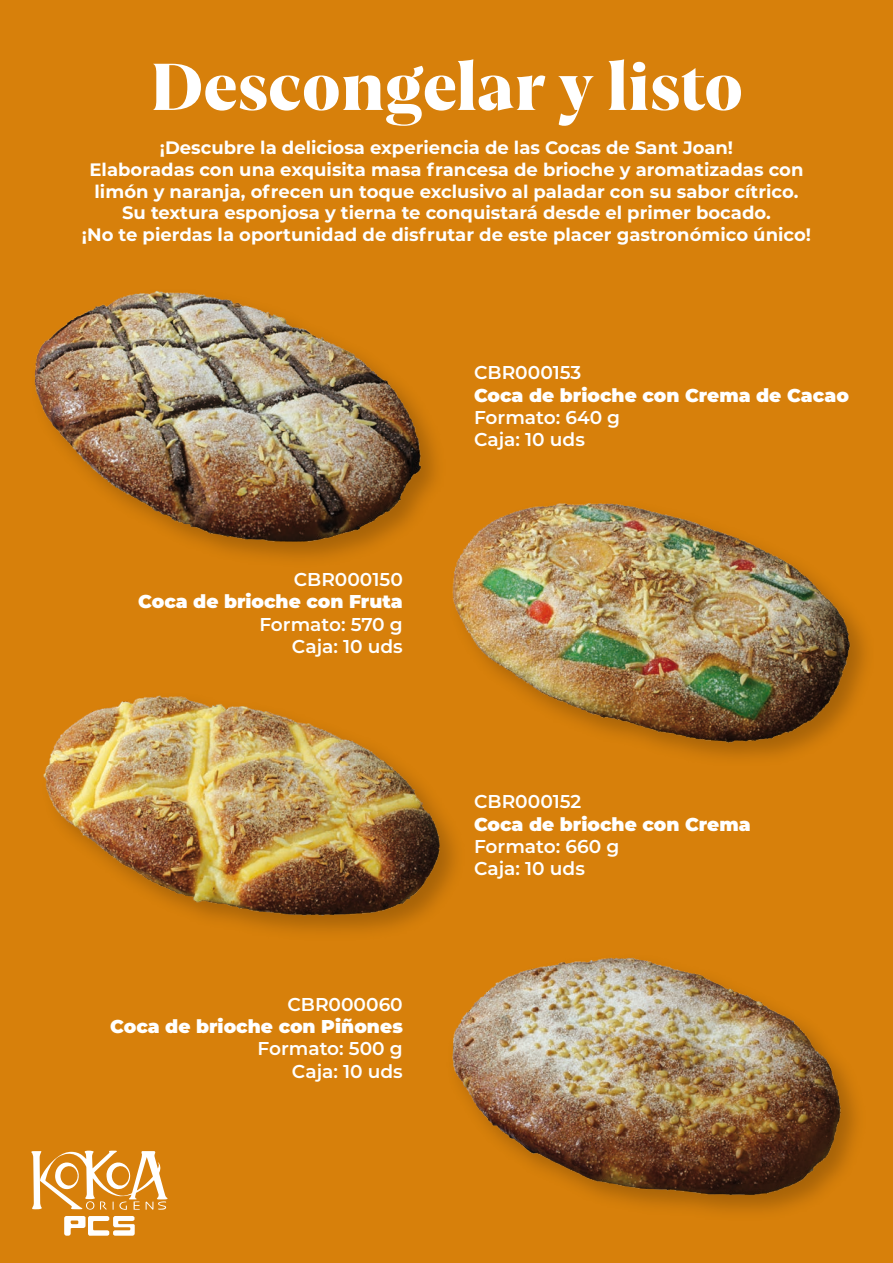
<style>
.page{position:relative;width:893px;height:1263px;background:#d7800b}
.page>*{position:absolute;margin:0;border:0;box-sizing:border-box;transform-origin:0 0}
.t1{font:900 63.3px "Joane";color:#fff}
.t2{font:600 18.6px/22.4px "Montserrat";color:#fff}
.t3{font:900 18.6px "Montserrat";color:#fff}
.t4{font:700 18px/21.6px "Montserrat";color:#fff;text-align:center}
</style>
<div class="page">
<svg style="left:31px;top:1151px;width:137px;height:59px"></svg>
<svg style="left:64px;top:1216px;width:71px;height:20px"></svg>
<img style="left:34px;top:291px;width:402px;height:264px">
<img style="left:43px;top:695px;width:402px;height:242px">
<img style="left:452px;top:958px;width:405px;height:251px">
<img style="left:429px;top:470px;width:437px;height:296px">
<h1 class="t1" style="left:150px;top:41px;width:595px">Descongelar y listo</h1>
<p class="t4" style="left:82px;top:136px;width:731px">¡Descubre la deliciosa experiencia de las Cocas de Sant Joan!<br>Elaboradas con una exquisita masa francesa de brioche y aromatizadas con limón y naranja, ofrecen un toque exclusivo al paladar con su sabor cítrico.<br>Su textura esponjosa y tierna te conquistará desde el primer bocado.<br>¡No te pierdas la oportunidad de disfrutar de este placer gastronómico único!</p>
<p class="t2" style="left:294px;top:567px;width:111px">CBR000150</p>
<p class="t3" style="left:138px;top:588px;width:266px">Coca de brioche con Fruta</p>
<p class="t2" style="left:259px;top:612px;width:145px;text-align:right">Formato: 570 g<br>Caja: 10 uds</p>
<p class="t2" style="left:287px;top:992px;width:117px">CBR000060</p>
<p class="t3" style="left:110px;top:1012px;width:294px">Coca de brioche con Piñones</p>
<p class="t2" style="left:258px;top:1037px;width:147px;text-align:right">Formato: 500 g<br>Caja: 10 uds</p>
<p class="t2" style="left:474px;top:361px;width:109px">CBR000153</p>
<p class="t3" style="left:474px;top:381px;width:376px">Coca de brioche con Crema de Cacao</p>
<p class="t2" style="left:474px;top:405px;width:148px">Formato: 640 g<br>Caja: 10 uds</p>
<p class="t2" style="left:474px;top:790px;width:109px">CBR000152</p>
<p class="t3" style="left:474px;top:810px;width:278px">Coca de brioche con Crema</p>
<p class="t2" style="left:474px;top:834px;width:147px">Formato: 660 g<br>Caja: 10 uds</p>
</div>
